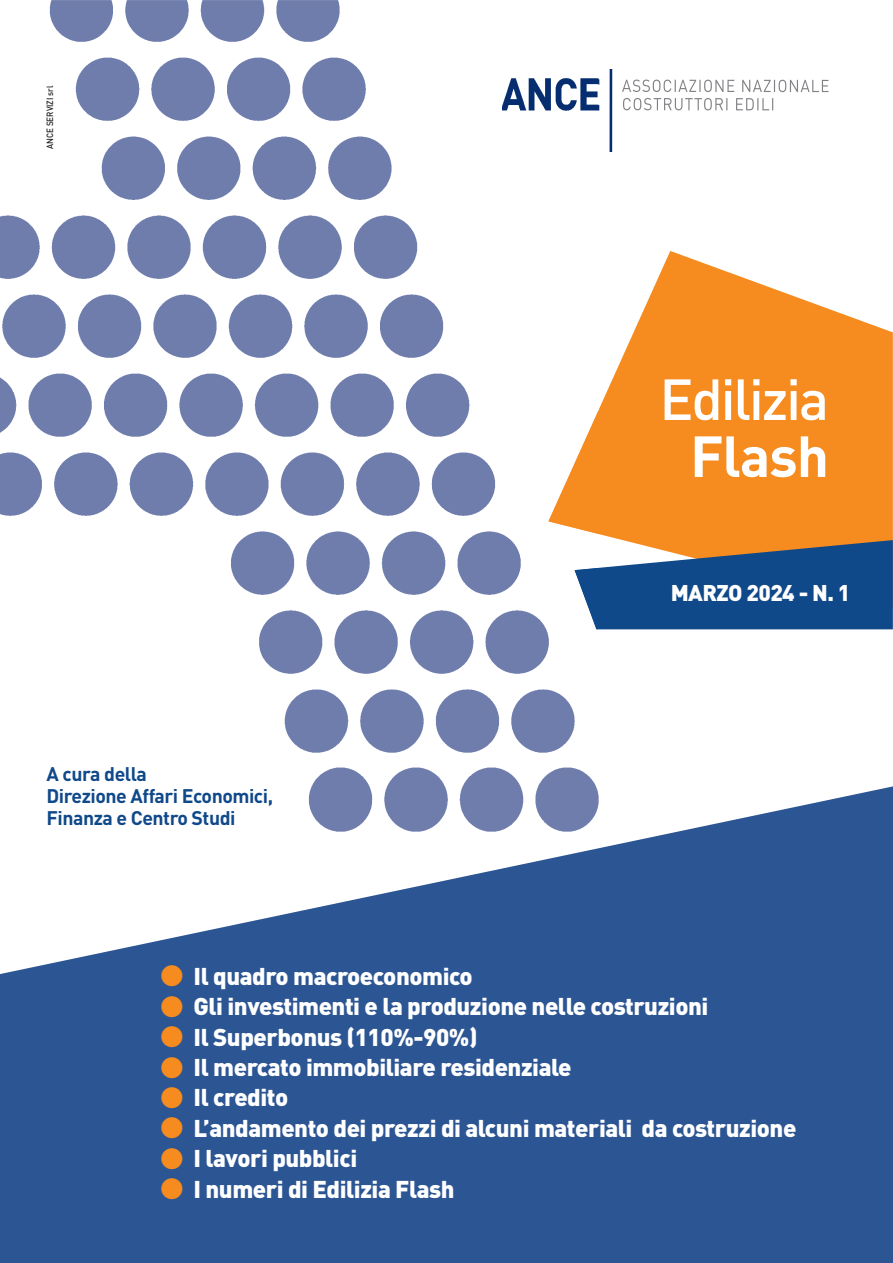
<style>
.page{position:relative;width:893px;height:1263px;background:#fff}
.page>*{position:absolute;margin:0;border:0;box-sizing:border-box;transform-origin:0 0}
.t1{font:500 57px "DIN";letter-spacing:-.04em;color:#fff}
.t2{font:700 57px "DIN";letter-spacing:-.02em;color:#fff}
.t3{font:900 24px "DIN";letter-spacing:-.02em;color:#fff}
.t4{font:900 22.5px "DIN";letter-spacing:-.025em;color:#fff}
.t5{font:700 19.5px/21.8px "DIN";letter-spacing:-.025em;color:#0f498a}
.t6{font:500 9px "DIN";letter-spacing:-.005em;color:#231f20;scale:.9 1}
.s1{color:#f68b1f}
</style>
<div class="page">
<svg style="left:0;top:786px;width:892px;height:477px;background:#4b6da2"></svg>
<svg style="left:622px;top:80px;width:112px;height:12px"></svg>
<svg style="left:742px;top:80px;width:87px;height:12px"></svg>
<svg style="left:623px;top:98px;width:104px;height:12px"></svg>
<svg style="left:736px;top:98px;width:37px;height:12px"></svg>
<hr style="left:609px;top:69px;width:3px;height:83px;background:#052d6f">
<svg style="left:598px;top:251px;width:294px;height:289px;fill:#f68b1f"></svg>
<svg style="left:598px;top:540px;width:294px;height:89px;background:#345a87"></svg>
<img style="left:0;top:0;width:598px;height:831px">
<img style="left:502px;top:69px;width:96px;height:83px">
<img style="left:548px;top:410px;width:50px;height:124px">
<img style="left:574px;top:568px;width:24px;height:61px">
<p class="t6" style="left:47px;top:149px;width:72px;rotate:-90deg">ANCE SERVIZI srl</p>
<p class="t5" style="left:47px;top:765px;width:228px">A cura della<br>Direzione Affari Economici,<br>Finanza e Centro Studi</p>
<h1 class="t1" style="left:659px;top:379px;width:171px">Edilizia</h1>
<h1 class="t2" style="left:690px;top:436px;width:141px">Flash</h1>
<p class="t4" style="left:671px;top:585px;width:181px">MARZO 2024 - N. 1</p>
<p class="t3" style="left:161px;top:968px;width:313px"><span class="s1">■</span> Il quadro macroeconomico</p>
<p class="t3" style="left:161px;top:998px;width:548px"><span class="s1">■</span> Gli investimenti e la produzione nelle costruzioni</p>
<p class="t3" style="left:161px;top:1029px;width:318px"><span class="s1">■</span> Il Superbonus (110%-90%)</p>
<p class="t3" style="left:161px;top:1059px;width:412px"><span class="s1">■</span> Il mercato immobiliare residenziale</p>
<p class="t3" style="left:161px;top:1089px;width:128px"><span class="s1">■</span> Il credito</p>
<p class="t3" style="left:161px;top:1120px;width:636px"><span class="s1">■</span> L’andamento dei prezzi di alcuni materiali da costruzione</p>
<p class="t3" style="left:161px;top:1150px;width:197px"><span class="s1">■</span> I lavori pubblici</p>
<p class="t3" style="left:161px;top:1181px;width:295px"><span class="s1">■</span> I numeri di Edilizia Flash</p>
</div>
